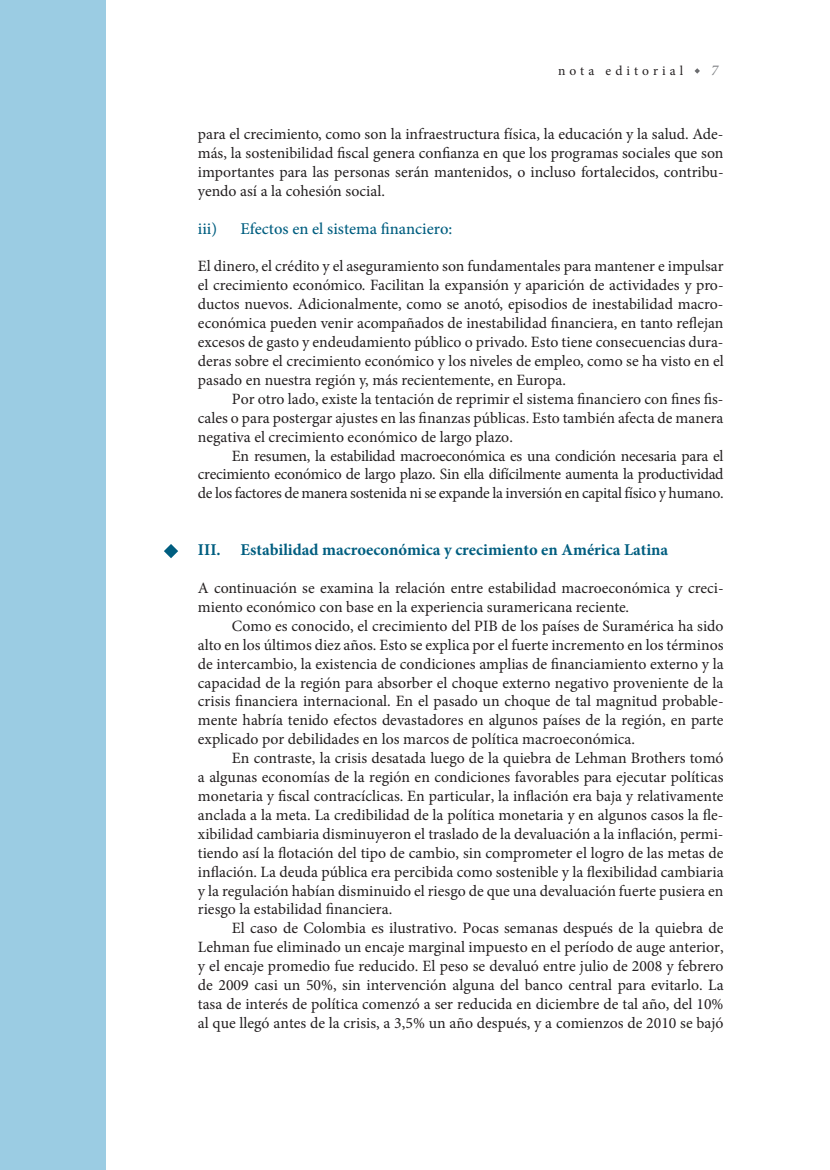
<style>
.page{position:relative;width:830px;height:1170px;background:#fff}
.page>*{position:absolute;margin:0;border:0;box-sizing:border-box;transform-origin:0 0}
.t1{font:700 16.5px "Minion Pro";color:#005e80}
.t2{font:500 16.5px "Minion Pro";color:#005e80}
.t3{font:15.75px/18.9px "Minion Pro";color:#231f20;text-align:justify}
.t4{font:italic 15px "Minion Pro";color:#808285}
.t5{font:13.5px "Minion Pro";letter-spacing:.3em;color:#231f20}
</style>
<div class="page">
<svg style="left:694px;top:68px;width:5px;height:6px"></svg>
<div style="left:0;top:0;width:106px;height:1169px;background:#9bcce3"></div>
<svg style="left:164px;top:544px;width:14px;height:14px"></svg>
<p class="t5" style="left:557px;top:61px;width:127px">nota editorial</p>
<p class="t4" style="left:710px;top:60px;width:9px">7</p>
<p class="t3" style="left:198px;top:125px;width:527px">para el crecimiento, como son la infraestructura física, la educación y la salud. Ade&shy;más, la sostenibilidad fiscal genera confianza en que los programas sociales que son importantes para las personas serán mantenidos, o incluso fortalecidos, contribu&shy;yendo así a la cohesión social.</p>
<p class="t2" style="left:198px;top:217px;width:21px">iii)</p>
<p class="t2" style="left:240px;top:217px;width:213px">Efectos en el sistema financiero:</p>
<p class="t3" style="left:198px;top:257px;width:527px">El dinero, el crédito y el aseguramiento son fundamentales para mantener e impulsar el crecimiento económico. Facilitan la expansión y aparición de actividades y pro&shy;ductos nuevos. Adicionalmente, como se anotó, episodios de inestabilidad macro&shy;económica pueden venir acompañados de inestabilidad financiera, en tanto reflejan excesos de gasto y endeudamiento público o privado. Esto tiene consecuencias dura&shy;deras sobre el crecimiento económico y los niveles de empleo, como se ha visto en el pasado en nuestra región y, más recientemente, en Europa.</p>
<p class="t3" style="left:198px;top:389px;width:527px;text-indent:34px">Por otro lado, existe la tentación de reprimir el sistema financiero con fines fis&shy;cales o para postergar ajustes en las finanzas públicas. Esto también afecta de manera negativa el crecimiento económico de largo plazo.</p>
<p class="t3" style="left:198px;top:446px;width:527px;text-indent:34px">En resumen, la estabilidad macroeconómica es una condición necesaria para el crecimiento económico de largo plazo. Sin ella difícilmente aumenta la productividad de los factores de manera sostenida ni se expande la inversión en capital físico y humano.</p>
<p class="t1" style="left:198px;top:538px;width:471px">III. Estabilidad macroeconómica y crecimiento en América Latina</p>
<p class="t3" style="left:198px;top:578px;width:527px">A continuación se examina la relación entre estabilidad macroeconómica y creci&shy;miento económico con base en la experiencia suramericana reciente.</p>
<p class="t3" style="left:198px;top:616px;width:527px;text-indent:34px">Como es conocido, el crecimiento del PIB de los países de Suramérica ha sido alto en los últimos diez años. Esto se explica por el fuerte incremento en los términos de intercambio, la existencia de condiciones amplias de financiamiento externo y la capacidad de la región para absorber el choque externo negativo proveniente de la crisis financiera internacional. En el pasado un choque de tal magnitud probable&shy;mente habría tenido efectos devastadores en algunos países de la región, en parte explicado por debilidades en los marcos de política macroeconómica.</p>
<p class="t3" style="left:198px;top:748px;width:527px;text-indent:34px">En contraste, la crisis desatada luego de la quiebra de Lehman Brothers tomó a algunas economías de la región en condiciones favorables para ejecutar políticas monetaria y fiscal contracíclicas. En particular, la inflación era baja y relativamente anclada a la meta. La credibilidad de la política monetaria y en algunos casos la fle&shy;xibilidad cambiaria disminuyeron el traslado de la devaluación a la inflación, permi&shy;tiendo así la flotación del tipo de cambio, sin comprometer el logro de las metas de inflación. La deuda pública era percibida como sostenible y la flexibilidad cambiaria y la regulación habían disminuido el riesgo de que una devaluación fuerte pusiera en riesgo la estabilidad financiera.</p>
<p class="t3" style="left:198px;top:918px;width:527px;text-indent:34px">El caso de Colombia es ilustrativo. Pocas semanas después de la quiebra de Lehman fue eliminado un encaje marginal impuesto en el período de auge anterior, y el encaje promedio fue reducido. El peso se devaluó entre julio de 2008 y febrero de 2009 casi un 50%, sin intervención alguna del banco central para evitarlo. La tasa de interés de política comenzó a ser reducida en diciembre de tal año, del 10% al que llegó antes de la crisis, a 3,5% un año después, y a comienzos de 2010 se bajó</p>
</div>
